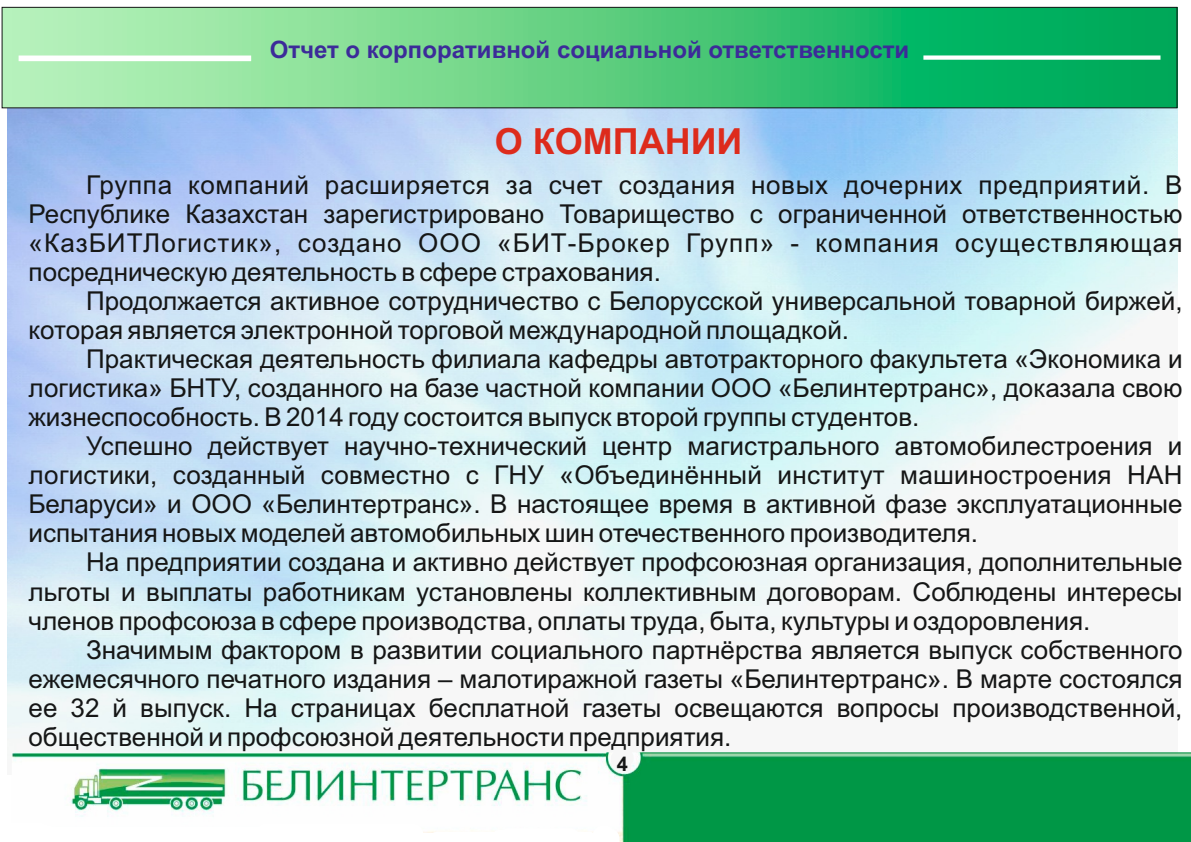
<style>
.page{position:relative;width:1191px;height:842px;background:#fff}
.page>*{position:absolute;margin:0;border:0;box-sizing:border-box;transform-origin:0 0}
.t1{font:700 36px "Arial";color:#dd2b1c}
.t2{font:26px/29px "Arial";color:#151616;text-align:justify}
.t3{font:700 24px "Arial";color:#3c2b99}
.t4{font:700 20px "Arial";color:#151616}
</style>
<div class="page">
<img style="left:7px;top:108px;width:1170px;height:649px">
<svg style="left:4px;top:9px;width:1171px;height:97px;background:#58ce83"></svg>
<div style="left:2px;top:7px;width:1175px;height:101px;border:1px solid #151616"></div>
<div style="left:19px;top:56px;width:232px;height:5px;background:#fff"></div>
<div style="left:923px;top:55px;width:237px;height:5px;background:#fff"></div>
<img style="left:12px;top:752px;width:1179px;height:90px">
<p class="t3" style="left:270px;top:40px;width:641px">Отчет о корпоративной социальной ответственности</p>
<h1 class="t1" style="left:495px;top:127px;width:249px">О КОМПАНИИ</h1>
<p class="t2" style="left:29px;top:173px;width:1155px;text-indent:58px">Группа компаний расширяется за счет создания новых дочерних предприятий. В Республике Казахстан зарегистрировано Товарищество с ограниченной ответственностью «КазБИТЛогистик», создано ООО «БИТ-Брокер Групп» - компания осуществляющая посредническую деятельность в сфере страхования.</p>
<p class="t2" style="left:29px;top:289px;width:1155px;text-indent:58px">Продолжается активное сотрудничество с Белорусской универсальной товарной биржей, которая является электронной торговой международной площадкой.</p>
<p class="t2" style="left:29px;top:347px;width:1155px;text-indent:58px">Практическая деятельность филиала кафедры автотракторного факультета «Экономика и логистика» БНТУ, созданного на базе частной компании ООО «Белинтертранс», доказала свою жизнеспособность. В 2014 году состоится выпуск второй группы студентов.</p>
<p class="t2" style="left:29px;top:434px;width:1155px;text-indent:58px">Успешно действует научно-технический центр магистрального автомобилестроения и логистики, созданный совместно с ГНУ «Объединённый институт машиностроения НАН Беларуси» и ООО «Белинтертранс». В настоящее время в активной фазе эксплуатационные испытания новых моделей автомобильных шин отечественного производителя.</p>
<p class="t2" style="left:29px;top:550px;width:1155px;text-indent:58px">На предприятии создана и активно действует профсоюзная организация, дополнительные льготы и выплаты работникам установлены коллективным договорам. Соблюдены интересы членов профсоюза в сфере производства, оплаты труда, быта, культуры и оздоровления.</p>
<p class="t2" style="left:29px;top:637px;width:1155px;text-indent:58px">Значимым фактором в развитии социального партнёрства является выпуск собственного ежемесячного печатного издания – малотиражной газеты «Белинтертранс». В марте состоялся ее 32 й выпуск. На страницах бесплатной газеты освещаются вопросы производственной, общественной и профсоюзной деятельности предприятия.</p>
<p class="t4" style="left:617px;top:756px;width:13px">4</p>
</div>
